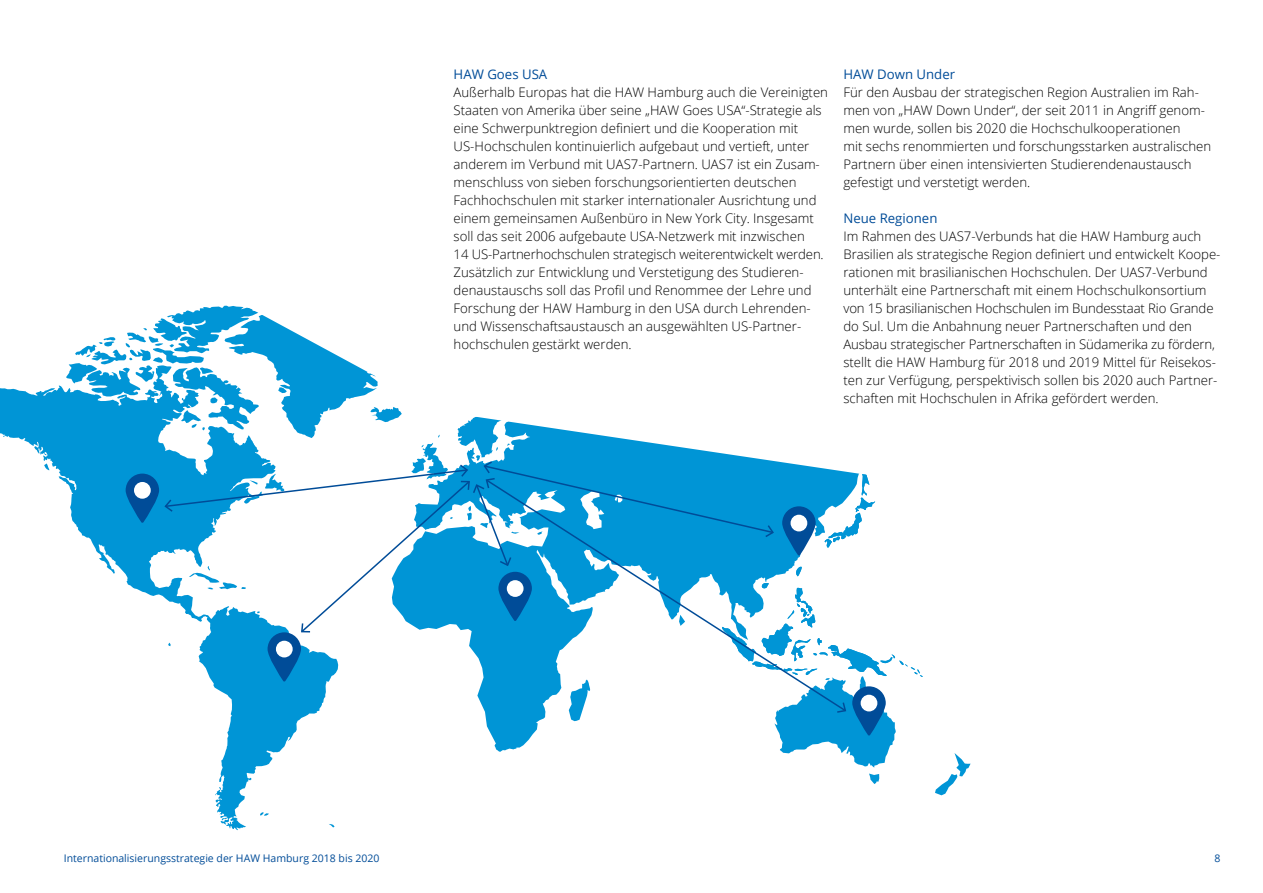
<style>
.page{position:relative;width:1263px;height:893px;background:#fff}
.page>*{position:absolute;margin:0;border:0;box-sizing:border-box;transform-origin:0 0}
.t1{font:300 13.2px/18px "Open Sans";color:#000}
.t2{font:13.2px "Open Sans";color:#004c98}
.t3{font:10.5px "Open Sans";color:#004c98}
</style>
<div class="page">
<svg style="left:935px;top:753px;width:35px;height:42px"></svg>
<svg style="left:0;top:385px;width:66px;height:97px;fill:#0095d6"></svg>
<svg style="left:44px;top:463px;width:5px;height:7px"></svg>
<svg style="left:66px;top:305px;width:857px;height:525px"></svg>
<p class="t2" style="left:454px;top:65px;width:95px">HAW Goes USA</p>
<p class="t1" style="left:454px;top:82px;width:376px">Außerhalb Europas hat die HAW Hamburg auch die Vereinigten Staaten von Amerika über seine „HAW Goes USA“-Strategie als eine Schwerpunktregion definiert und die Kooperation mit US-Hochschulen kontinuierlich aufgebaut und vertieft, unter anderem im Verbund mit UAS7-Partnern. UAS7 ist ein Zusam&shy;menschluss von sieben forschungsorientierten deutschen Fachhochschulen mit starker internationaler Ausrichtung und einem gemeinsamen Außenbüro in New York City. Insgesamt soll das seit 2006 aufgebaute USA-Netzwerk mit inzwischen<br>14 US-Partnerhochschulen strategisch weiterentwickelt werden.<br>Zusätzlich zur Entwicklung und Verstetigung des Studieren&shy;denaustauschs soll das Profil und Renommee der Lehre und Forschung der HAW Hamburg in den USA durch Lehrenden&shy;und Wissenschaftsaustausch an ausgewählten US-Partner&shy;hochschulen gestärkt werden.</p>
<p class="t2" style="left:843px;top:65px;width:113px">HAW Down Under</p>
<p class="t1" style="left:843px;top:82px;width:369px">Für den Ausbau der strategischen Region Australien im Rah&shy;men von „HAW Down Under“, der seit 2011 in Angriff genom&shy;men wurde, sollen bis 2020 die Hochschulkooperationen<br>mit sechs renommierten und forschungsstarken australischen Partnern über einen intensivierten Studierendenaustausch gefestigt und verstetigt werden.</p>
<p class="t2" style="left:843px;top:209px;width:96px">Neue Regionen</p>
<p class="t1" style="left:843px;top:226px;width:377px">Im Rahmen des UAS7-Verbunds hat die HAW Hamburg auch Brasilien als strategische Region definiert und entwickelt Koope&shy;rationen mit brasilianischen Hochschulen. Der UAS7-Verbund unterhält eine Partnerschaft mit einem Hochschulkonsortium von 15 brasilianischen Hochschulen im Bundesstaat Rio Grande do Sul. Um die Anbahnung neuer Partnerschaften und den Ausbau strategischer Partnerschaften in Südamerika zu fördern, stellt die HAW Hamburg für 2018 und 2019 Mittel für Reisekos&shy;ten zur Verfügung, perspektivisch sollen bis 2020 auch Partner&shy;schaften mit Hochschulen in Afrika gefördert werden.</p>
<p class="t3" style="left:64px;top:851px;width:317px">Internationalisierungsstrategie der HAW Hamburg 2018 bis 2020</p>
<p class="t3" style="left:1214px;top:851px;width:8px">8</p>
</div>
